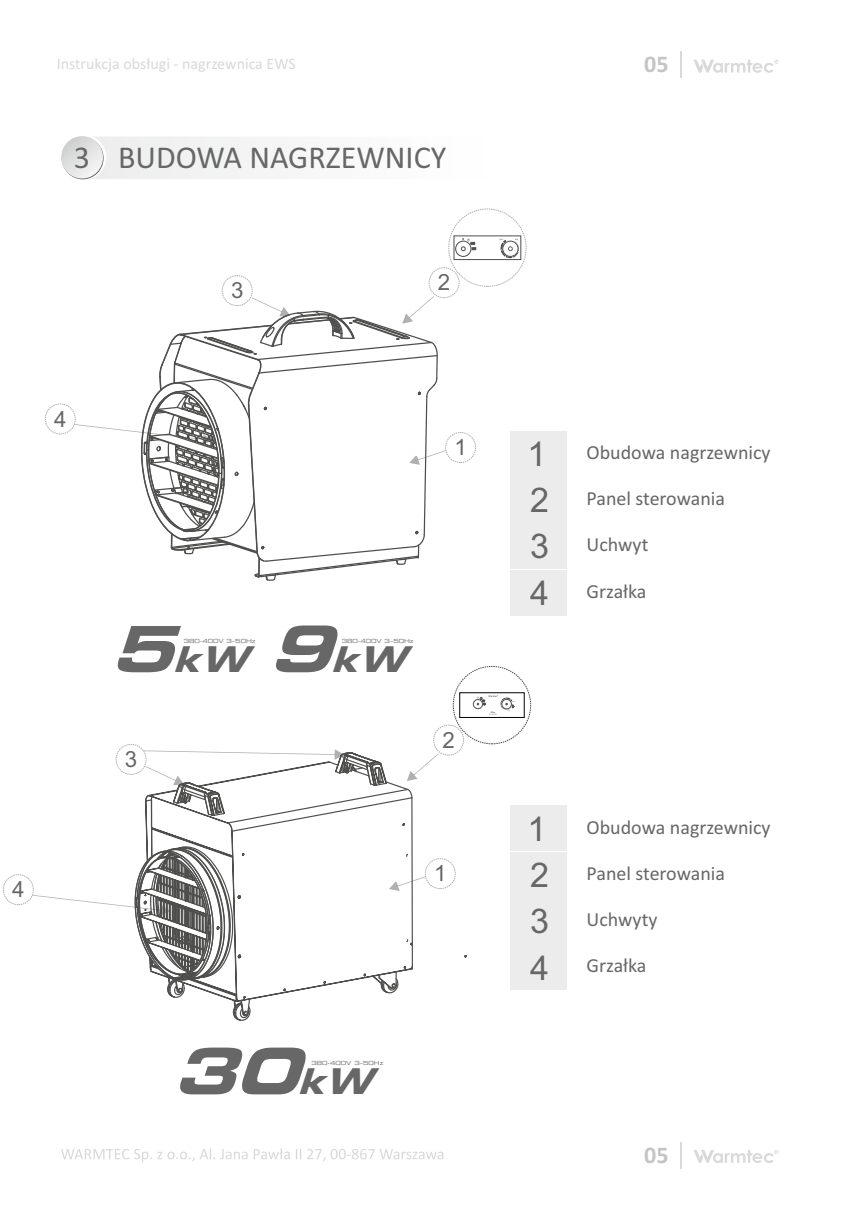
<style>
.page{position:relative;width:862px;height:1214px;background:#fff}
.page>*{position:absolute;margin:0;border:0;box-sizing:border-box;transform-origin:0 0}
.t1{font:italic 63px "Eurostile Bold Extended Two";color:#676767}
.t2{font:italic 35.4px "Eurostile Bold Extended Two";color:#676767}
.t3{font:34px/46.2px "Arial";color:#676767;text-align:justify}
.t4{font:32px "Calibri";color:#676767}
.t5{font:700 24px "Calibri";color:#c4c4c5}
.t6{font:22.4px "Arial";color:#676767}
.t7{font:20px "Calibri";color:#676767}
.t8{font:16px "Calibri";color:#d9d9da}
.t9{font:5.6px "Eurostile Extended Two";color:#676767}
.s1{font-size:63px}
.s2{font-size:35.4px}
</style>
<div class="page">
<svg style="left:681px;top:1142px;width:1px;height:26px"></svg>
<svg style="left:693px;top:1150px;width:85px;height:13px"></svg>
<svg style="left:681px;top:51px;width:1px;height:27px"></svg>
<svg style="left:693px;top:59px;width:85px;height:14px"></svg>
<svg style="left:61px;top:1148px;width:382px;height:13px"></svg>
<div style="left:429px;top:267px;width:30px;height:31px;border:1px dashed #afb0b0;border-radius:50%"></div>
<div style="left:433px;top:724px;width:31px;height:31px;border:1px dashed #afb0b0;border-radius:50%"></div>
<div style="left:445px;top:432px;width:31px;height:31px;border:1px dashed #afb0b0;border-radius:50%"></div>
<div style="left:425px;top:858px;width:31px;height:30px;border:1px dashed #afb0b0;border-radius:50%"></div>
<div style="left:222px;top:275px;width:30px;height:31px;border:1px dashed #afb0b0;border-radius:50%"></div>
<div style="left:116px;top:744px;width:30px;height:30px;border:1px dashed #afb0b0;border-radius:50%"></div>
<div style="left:45px;top:403px;width:31px;height:31px;border:1px dashed #afb0b0;border-radius:50%"></div>
<div style="left:3px;top:874px;width:31px;height:30px;border:1px dashed #afb0b0;border-radius:50%"></div>
<div style="left:510px;top:431px;width:57px;height:45px;background:#ececec"></div>
<div style="left:510px;top:477px;width:57px;height:45px;background:#ececec"></div>
<div style="left:510px;top:523px;width:57px;height:46px;background:#ececec"></div>
<div style="left:510px;top:569px;width:57px;height:46px;background:#ececec"></div>
<div style="left:510px;top:805px;width:57px;height:46px;background:#ececec"></div>
<div style="left:510px;top:852px;width:57px;height:45px;background:#ececec"></div>
<div style="left:510px;top:898px;width:57px;height:45px;background:#ececec"></div>
<div style="left:510px;top:944px;width:57px;height:45px;background:#ececec"></div>
<div style="left:78px;top:137px;width:177px;height:42px;background:#f1f1f1"></div>
<div style="left:61px;top:136px;width:42px;height:42px;background:linear-gradient(to bottom,#d3d4d4,#efefef);border-radius:50%"></div>
<div style="left:448px;top:209px;width:78px;height:78px;border:1px dashed #afb0b0;border-radius:50%"></div>
<div style="left:453px;top:666px;width:78px;height:78px;border:1px dashed #4e4e4d;border-radius:50%"></div>
<svg style="left:74px;top:296px;width:372px;height:285px"></svg>
<div style="left:454px;top:236px;width:67px;height:24px;border:1px solid #4e4e4d"></div>
<div style="left:455px;top:241px;width:16px;height:15px;border:1px solid #4e4e4d;border-radius:50%"></div>
<svg style="left:461px;top:238px;width:15px;height:13px"></svg>
<svg style="left:500px;top:239px;width:19px;height:19px"></svg>
<svg style="left:32px;top:749px;width:406px;height:272px"></svg>
<div style="left:473px;top:699px;width:9px;height:9px;border:1px solid #4e4e4d;border-radius:50%"></div>
<svg style="left:477px;top:695px;width:38px;height:19px"></svg>
<p class="t8" style="left:57px;top:57px;width:241px">Instrukcja obsługi - nagrzewnica EWS</p>
<p class="t5" style="left:644px;top:54px;width:26px">05</p>
<h3 class="t4" style="left:74px;top:144px;width:374px">3 BUDOWA NAGRZEWNICY</h3>
<p class="t6" style="left:231px;top:282px;width:14px">3</p>
<p class="t6" style="left:438px;top:274px;width:14px">2</p>
<p class="t6" style="left:54px;top:410px;width:14px">4</p>
<p class="t6" style="left:454px;top:439px;width:14px">1</p>
<p class="t6" style="left:12px;top:881px;width:14px">4</p>
<h2 class="t2" style="left:111px;top:646px;width:138px"><span class="s1">5</span>kW</h2>
<p class="t9" style="left:184px;top:638px;width:73px">380-400V 3~50Hz</p>
<h2 class="t2" style="left:269px;top:646px;width:138px"><span class="s1">9</span>kW</h2>
<p class="t9" style="left:342px;top:638px;width:73px">380-400V 3~50Hz</p>
<p class="t6" style="left:125px;top:750px;width:14px">3</p>
<p class="t6" style="left:442px;top:731px;width:14px">2</p>
<p class="t6" style="left:434px;top:865px;width:14px">1</p>
<h1 class="t1" style="left:173px;top:1048px;width:200px">30<span class="s2">kW</span></h1>
<p class="t9" style="left:311px;top:1060px;width:73px">380-400V 3~50Hz</p>
<h3 class="t3" style="left:527px;top:434px;width:23px">1<br>2<br>3<br>4</h3>
<p class="t7" style="left:586px;top:443px;width:186px">Obudowa nagrzewnicy</p>
<p class="t7" style="left:586px;top:490px;width:140px">Panel sterowania</p>
<p class="t7" style="left:586px;top:536px;width:63px">Uchwyt</p>
<p class="t7" style="left:586px;top:582px;width:62px">Grzałka</p>
<h3 class="t3" style="left:527px;top:808px;width:23px">1<br>2<br>3<br>4</h3>
<p class="t7" style="left:586px;top:818px;width:186px">Obudowa nagrzewnicy</p>
<p class="t7" style="left:586px;top:864px;width:140px">Panel sterowania</p>
<p class="t7" style="left:586px;top:910px;width:72px">Uchwyty</p>
<p class="t7" style="left:586px;top:957px;width:62px">Grzałka</p>
<p class="t5" style="left:644px;top:1144px;width:26px">05</p>
</div>
